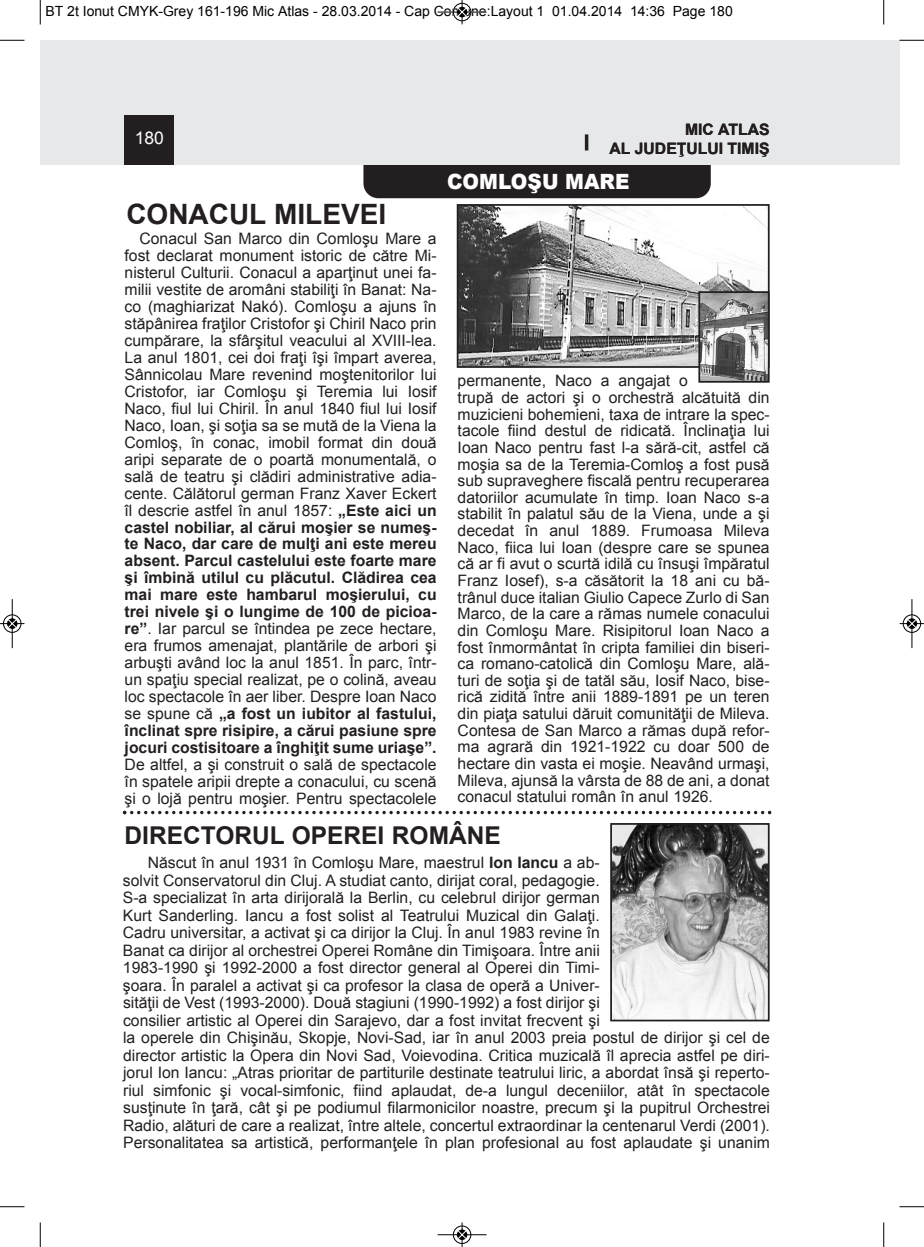
<style>
.page{position:relative;width:924px;height:1247px;background:#fff}
.page>*{position:absolute;margin:0;border:0;box-sizing:border-box;transform-origin:0 0}
.t1{font:700 28px "Arial";color:#231f20}
.t2{font:700 24.5px "Arial";color:#231f20}
.t3{font:900 21px "Arial";color:#fff;scale:.95 1}
.t4{font:17.5px "Arial";color:#fff}
.t5{font:15.75px/17px "Arial";color:#231f20;text-align:justify}
.t6{font:700 15.75px/18.9px "Arial";color:#231f20;text-align:right}
.t7{font:14px "Arial";color:#000}
.s1{font-weight:700}
</style>
<div class="page">
<div style="left:363px;top:135px;width:348px;height:63px;background:#231f20;border-radius:15px"></div>
<div style="left:884px;top:40px;width:15px;height:124px;background:#e7e8e9"></div>
<div style="left:40px;top:40px;width:844px;height:124px;background:#e7e8e9"></div>
<div style="left:125px;top:115px;width:49px;height:49px;background:#231f20"></div>
<hr style="left:585px;top:134px;width:3px;height:16px;background:#231f20">
<img style="left:460px;top:207px;width:306px;height:158px">
<div style="left:457px;top:204px;width:312px;height:164px;border:2px solid #231f20"></div>
<img style="left:701px;top:294px;width:65px;height:85px">
<div style="left:698px;top:291px;width:71px;height:91px;border:2px solid #231f20"></div>
<svg style="left:123px;top:810px;width:648px;height:4px"></svg>
<img style="left:613px;top:826px;width:153px;height:192px">
<div style="left:610px;top:823px;width:159px;height:198px;border:2px solid #231f20"></div>
<svg style="left:40px;top:0;width:1px;height:24px"></svg>
<svg style="left:0;top:40px;width:24px;height:1px"></svg>
<svg style="left:883px;top:0;width:1px;height:24px"></svg>
<svg style="left:899px;top:40px;width:25px;height:1px"></svg>
<svg style="left:40px;top:1222px;width:1px;height:24px"></svg>
<svg style="left:0;top:1206px;width:24px;height:1px"></svg>
<svg style="left:883px;top:1222px;width:1px;height:24px"></svg>
<svg style="left:899px;top:1206px;width:25px;height:1px"></svg>
<hr style="left:438px;top:12px;width:48px;height:1px;background:#000">
<div style="left:453px;top:3px;width:18px;height:18px;border:1px solid #000;border-radius:50%"></div>
<svg style="left:458px;top:0;width:8px;height:24px"></svg>
<hr style="left:438px;top:1234px;width:48px;height:1px;background:#000">
<div style="left:453px;top:1225px;width:18px;height:18px;border:1px solid #000;border-radius:50%"></div>
<svg style="left:458px;top:1222px;width:8px;height:24px"></svg>
<div style="left:3px;top:614px;width:19px;height:19px;border:1px solid #fff;border-radius:50%"></div>
<hr style="left:12px;top:599px;width:1px;height:49px;background:#000">
<div style="left:3px;top:614px;width:18px;height:18px;border:1px solid #000;border-radius:50%"></div>
<svg style="left:0;top:619px;width:24px;height:9px"></svg>
<div style="left:902px;top:614px;width:19px;height:19px;border:1px solid #fff;border-radius:50%"></div>
<hr style="left:911px;top:599px;width:1px;height:49px;background:#000">
<div style="left:903px;top:614px;width:18px;height:18px;border:1px solid #000;border-radius:50%"></div>
<svg style="left:900px;top:619px;width:24px;height:9px"></svg>
<p class="t7" style="left:46px;top:3px;width:689px">BT 2t Ionut CMYK-Grey 161-196 Mic Atlas - 28.03.2014 - Cap Comune:Layout 1 01.04.2014 14:36 Page 180</p>
<p class="t4" style="left:135px;top:128px;width:31px">180</p>
<p class="t6" style="left:609px;top:120px;width:162px">MIC ATLAS<br>AL JUDEŢULUI TIMIŞ</p>
<h1 class="t1" style="left:126px;top:199px;width:261px">CONACUL MILEVEI</h1>
<h3 class="t3" style="left:447px;top:166px;width:194px">COMLOŞU MARE</h3>
<p class="t5" style="left:125px;top:230px;width:313px;text-indent:15px">Conacul San Marco din Comloşu Mare a fost declarat monument istoric de către Mi&shy;nisterul Culturii. Conacul a aparţinut unei fa&shy;milii vestite de aromâni stabiliţi în Banat: Na&shy;co (maghiarizat Nakó). Comloşu a ajuns în stăpânirea fraţilor Cristofor şi Chiril Naco prin cumpărare, la sfârşitul veacului al XVIII-lea.<br>La anul 1801, cei doi fraţi îşi împart averea, Sânnicolau Mare revenind moştenitorilor lui Cristofor, iar Comloşu şi Teremia lui Iosif Naco, fiul lui Chiril. În anul 1840 fiul lui Iosif Naco, Ioan, şi soţia sa se mută de la Viena la Comloş, în conac, imobil format din două aripi separate de o poartă monumentală, o sală de teatru şi clădiri administrative adia&shy;cente. Călătorul german Franz Xaver Eckert îl descrie astfel în anul 1857: <span class="s1">„Este aici un castel nobiliar, al cărui moşier se numeş&shy;te Naco, dar care de mulţi ani este mereu absent. Parcul castelului este foarte mare şi îmbină utilul cu plăcutul. Clădirea cea mai mare este hambarul moşierului, cu trei nivele şi o lungime de 100 de picioa&shy;re”</span>. Iar parcul se întindea pe zece hectare, era frumos amenajat, plantările de arbori şi arbuşti având loc la anul 1851. În parc, într&shy;un spaţiu special realizat, pe o colină, aveau loc spectacole în aer liber. Despre Ioan Naco se spune că <span class="s1">„a fost un iubitor al fastului, înclinat spre risipire, a cărui pasiune spre jocuri costisitoare a înghiţit sume uriaşe”.</span></p>
<p class="t5" style="left:125px;top:755px;width:313px">De altfel, a şi construit o sală de spectacole în spatele aripii drepte a conacului, cu scenă şi o lojă pentru moşier. Pentru spectacolele</p>
<p class="t5" style="left:458px;top:372px;width:313px;text-align:left">permanente, Naco a angajat o<br>trupă de actori şi o orchestră alcătuită din muzicieni bohemieni, taxa de intrare la spec&shy;tacole fiind destul de ridicată. Înclinaţia lui Ioan Naco pentru fast l-a sără-cit, astfel că moşia sa de la Teremia-Comloş a fost pusă sub supraveghere fiscală pentru recuperarea datoriilor acumulate în timp. Ioan Naco s-a stabilit în palatul său de la Viena, unde a şi decedat în anul 1889. Frumoasa Mileva Naco, fiica lui Ioan (despre care se spunea că ar fi avut o scurtă idilă cu însuşi împăratul Franz Iosef), s-a căsătorit la 18 ani cu bă&shy;trânul duce italian Giulio Capece Zurlo di San Marco, de la care a rămas numele conacului din Comloşu Mare. Risipitorul Ioan Naco a fost înmormântat în cripta familiei din biseri&shy;ca romano-catolică din Comloşu Mare, ală&shy;turi de soţia şi de tatăl său, Iosif Naco, bise&shy;rică zidită între anii 1889-1891 pe un teren din piaţa satului dăruit comunităţii de Mileva.<br>Contesa de San Marco a rămas după refor&shy;ma agrară din 1921-1922 cu doar 500 de hectare din vasta ei moşie. Neavând urmaşi, Mileva, ajunsă la vârsta de 88 de ani, a donat conacul statului român în anul 1926.</p>
<h2 class="t2" style="left:125px;top:822px;width:378px">DIRECTORUL OPEREI ROMÂNE</h2>
<p class="t5" style="left:123px;top:854px;width:648px;line-height:17.5px;text-align:left;text-indent:25px">Născut în anul 1931 în Comloşu Mare, maestrul <span class="s1">Ion Iancu</span> a ab-<br>solvit Conservatorul din Cluj. A studiat canto, dirijat coral, pedagogie.<br>S-a specializat în arta dirijorală la Berlin, cu celebrul dirijor german<br>Kurt Sanderling. Iancu a fost solist al Teatrului Muzical din Galaţi.<br>Cadru universitar, a activat şi ca dirijor la Cluj. În anul 1983 revine în<br>Banat ca dirijor al orchestrei Operei Române din Timişoara. Între anii<br>1983-1990 şi 1992-2000 a fost director general al Operei din Timi-<br>şoara. În paralel a activat şi ca profesor la clasa de operă a Univer-<br>sităţii de Vest (1993-2000). Două stagiuni (1990-1992) a fost dirijor şi<br>consilier artistic al Operei din Sarajevo, dar a fost invitat frecvent şi<br>la operele din Chişinău, Skopje, Novi-Sad, iar în anul 2003 preia postul de dirijor şi cel de director artistic la Opera din Novi Sad, Voievodina. Critica muzicală îl aprecia astfel pe diri&shy;jorul Ion Iancu: „Atras prioritar de partiturile destinate teatrului liric, a abordat însă şi reperto&shy;riul simfonic şi vocal-simfonic, fiind aplaudat, de-a lungul deceniilor, atât în spectacole susţinute în ţară, cât şi pe podiumul filarmonicilor noastre, precum şi la pupitrul Orchestrei Radio, alături de care a realizat, între altele, concertul extraordinar la centenarul Verdi (2001).<br>Personalitatea sa artistică, performanţele în plan profesional au fost aplaudate şi unanim</p>
</div>
